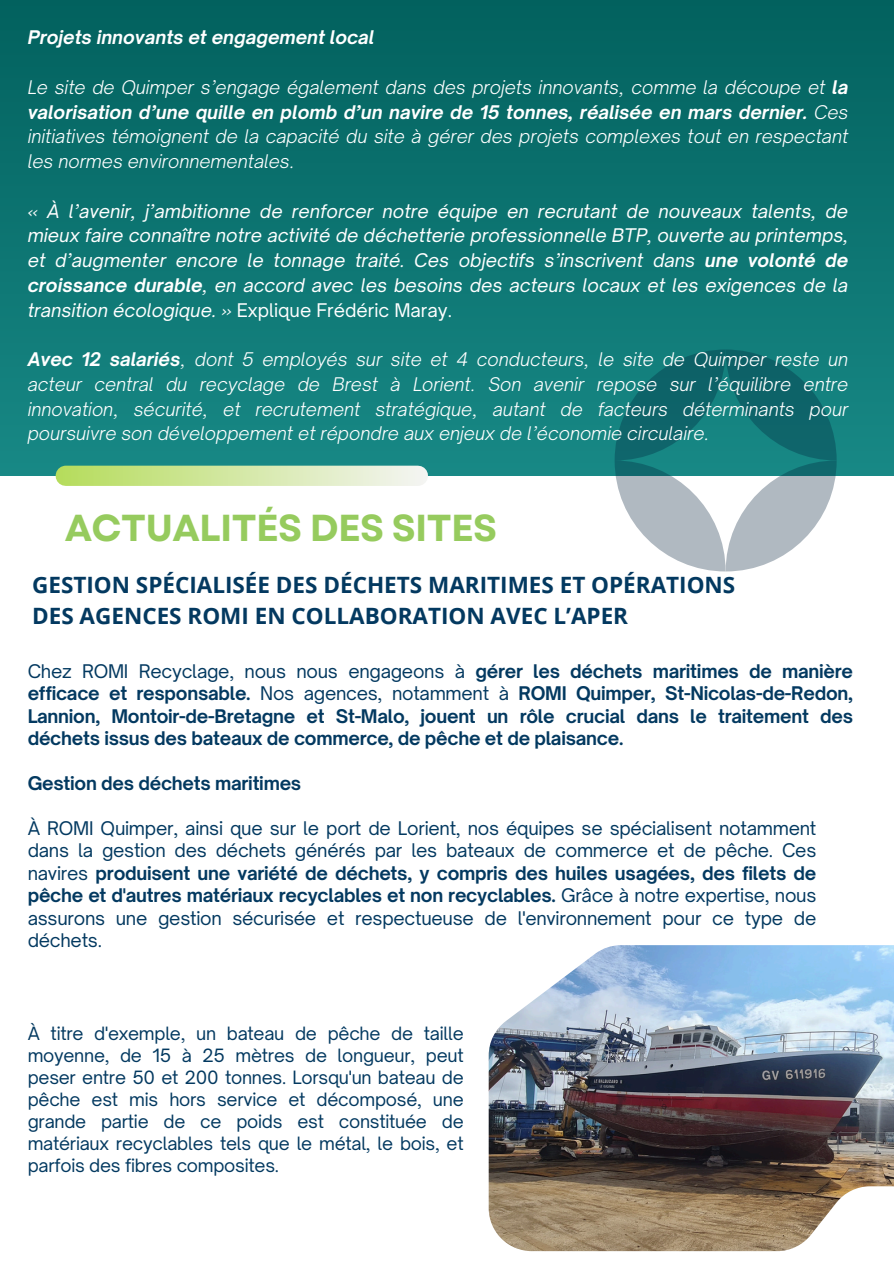
<style>
.page{position:relative;width:894px;height:1264px;background:#fff}
.page>*{position:absolute;margin:0;border:0;box-sizing:border-box;transform-origin:0 0}
.t1{font:700 37.5px "Garet";letter-spacing:-.015em;color:#96cb5e}
.t2{font:700 22.5px/31.5px "Open Sans";color:#033960}
.t3{font:italic 300 18px/24.8px "Open Sauce One";color:#fff;text-align:justify}
.t4{font:18px/22.5px "Open Sauce One";letter-spacing:-.015em;color:#033960;text-align:justify}
.t5{font:italic 18px/24.8px "Open Sauce One";color:#fff;text-align:justify}
.t6{font:700 18px/22.5px "Open Sauce One";letter-spacing:-.015em;color:#033960;text-align:justify}
.t7{font:italic 700 18px "Open Sauce One";color:#fff}
.t8{font:17.55px/21.9px "Open Sauce One";letter-spacing:-.015em;color:#033960;text-align:justify}
.s1{font-weight:700}
.s2{font-style:normal}
.s3{font-weight:400}
</style>
<div class="page">
<div style="left:0;top:0;width:893px;height:476px;background:linear-gradient(to bottom,#02615e,#198986)"></div>
<svg style="left:614px;top:349px;width:222px;height:222px"></svg>
<div style="left:66px;top:465px;width:352px;height:21px;background:linear-gradient(to right,#b7dd5f,#f3f4ef)"></div>
<img style="left:488px;top:945px;width:405px;height:306px">
<p class="t7" style="left:28px;top:26px;width:348px">Projets innovants et engagement local</p>
<p class="t3" style="left:28px;top:74px;width:821px">Le site de Quimper s’engage également dans des projets innovants, comme la découpe et <span class="s1">la valorisation d’une quille en plomb d’un navire de 15 tonnes, réalisée en mars dernier.</span> Ces initiatives témoignent de la capacité du site à gérer des projets complexes tout en respectant les normes environnementales.</p>
<h1 class="t5" style="left:28px;top:198px;width:821px">« À l’avenir, j’ambitionne de renforcer notre équipe en recrutant de nouveaux talents, de mieux faire connaître notre activité de déchetterie professionnelle BTP, ouverte au printemps, et d’augmenter encore le tonnage traité. Ces objectifs s’inscrivent dans <span class="s1">une volonté de croissance durable</span>, en accord avec les besoins des acteurs locaux et les exigences de la transition écologique. » <span class="s2">Explique Frédéric Maray.</span></h1>
<p class="t3" style="left:28px;top:347px;width:821px"><span class="s1">Avec 12 salariés</span>, dont 5 employés sur site et 4 conducteurs, le site de Quimper reste un acteur central du recyclage de Brest à Lorient. Son avenir repose sur l’équilibre entre innovation, sécurité, et recrutement stratégique, autant de facteurs déterminants pour poursuivre son développement et répondre aux enjeux de l’économie circulaire.</p>
<p class="t1" style="left:65px;top:501px;width:434px">ACTUALITÉS DES SITES</p>
<p class="t2" style="left:32px;top:568px;width:704px">GESTION SPÉCIALISÉE DES DÉCHETS MARITIMES ET OPÉRATIONS<br>DES AGENCES ROMI EN COLLABORATION AVEC L’APER</p>
<p class="t6" style="left:28px;top:659px;width:826px"><span class="s3">Chez ROMI Recyclage, nous nous engageons à</span> gérer les déchets maritimes de manière efficace et responsable. <span class="s3">Nos agences, notamment à</span> ROMI Quimper, St-Nicolas-de-Redon, Lannion, Montoir-de-Bretagne et St-Malo, jouent un rôle crucial dans le traitement des déchets issus des bateaux de commerce, de pêche et de plaisance.</p>
<h3 class="t6" style="left:28px;top:771px;width:275px">Gestion des déchets maritimes</h3>
<p class="t4" style="left:28px;top:816px;width:790px">À ROMI Quimper, ainsi que sur le port de Lorient, nos équipes se spécialisent notamment dans la gestion des déchets générés par les bateaux de commerce et de pêche. Ces navires <span class="s1">produisent une variété de déchets, y compris des huiles usagées, des filets de pêche et d'autres matériaux recyclables et non recyclables.</span> Grâce à notre expertise, nous assurons une gestion sécurisée et respectueuse de l'environnement pour ce type de déchets.</p>
<p class="t8" style="left:28px;top:1022px;width:437px">À titre d'exemple, un bateau de pêche de taille moyenne, de 15 à 25 mètres de longueur, peut peser entre 50 et 200 tonnes. Lorsqu'un bateau de pêche est mis hors service et décomposé, une grande partie de ce poids est constituée de matériaux recyclables tels que le métal, le bois, et parfois des fibres composites.</p>
</div>
